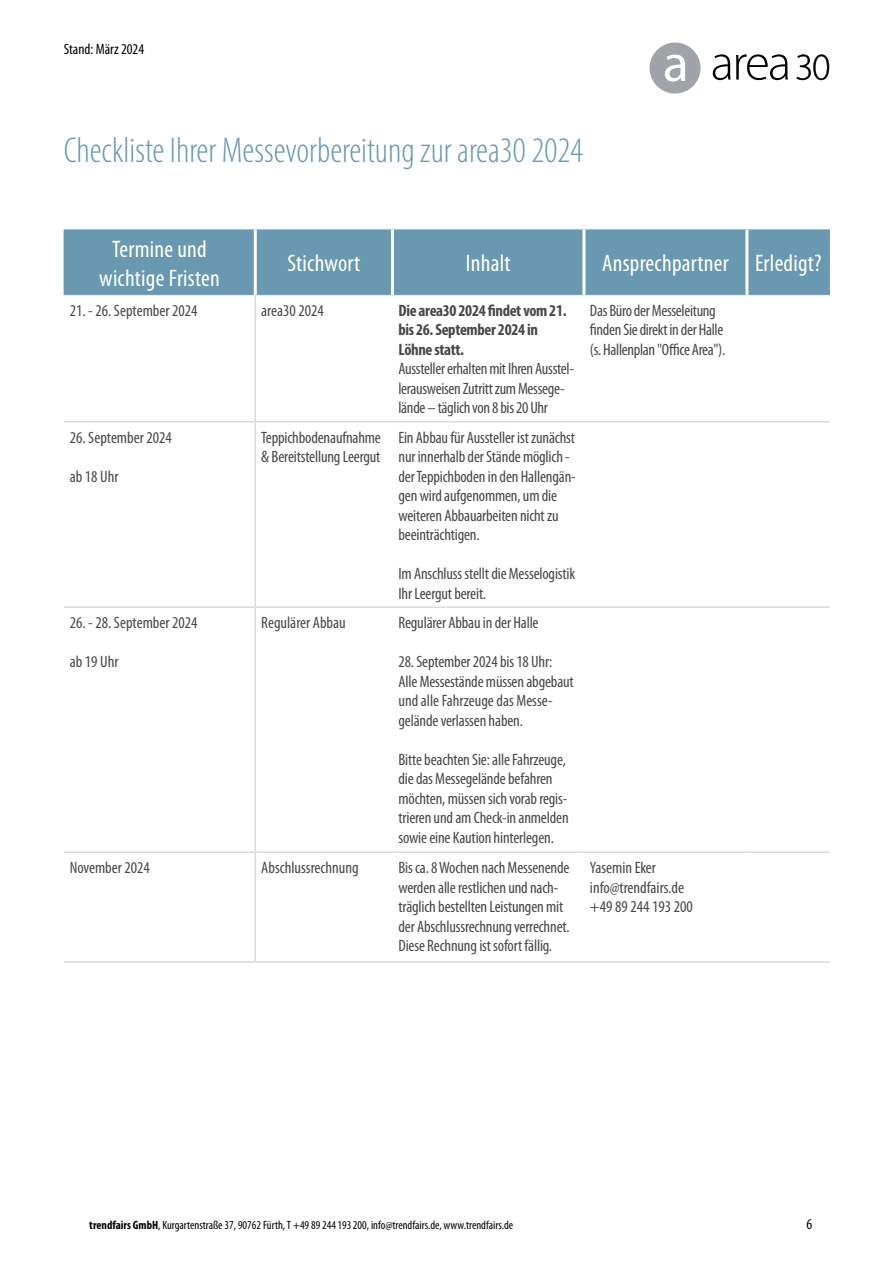
<style>
.page{position:relative;width:893px;height:1263px;background:#fff}
.page>*{position:absolute;margin:0;border:0;box-sizing:border-box;transform-origin:0 0}
.t1{font:300 condensed 36px "Myriad Pro";color:#6899b0}
.t2{font:condensed 24px/28.8px "Myriad Pro";letter-spacing:.01em;color:#fff;text-align:center}
.t3{font:condensed 16.5px/19.5px "Myriad Pro";letter-spacing:-.01em;color:#484847}
.t4{font:700 condensed 16.5px/19.5px "Myriad Pro";letter-spacing:-.02em;color:#484847}
.t5{font:condensed 15px "Myriad Pro";color:#000}
.t6{font:condensed 12px "Myriad Pro";color:#000}
.s1{font-weight:700}
</style>
<div class="page">
<div style="left:649px;top:43px;width:52px;height:50px;background:#a0a4a8;border-radius:50%"></div>
<svg style="left:665px;top:55px;width:20px;height:27px"></svg>
<svg style="left:713px;top:54px;width:17px;height:26px"></svg>
<svg style="left:736px;top:54px;width:52px;height:26px"></svg>
<svg style="left:796px;top:54px;width:33px;height:26px"></svg>
<hr style="left:64px;top:294px;width:191px;height:2px;background:#d9dada">
<hr style="left:64px;top:421px;width:191px;height:1px;background:#d9dada">
<hr style="left:64px;top:606px;width:191px;height:2px;background:#d9dada">
<hr style="left:64px;top:851px;width:191px;height:2px;background:#d9dada">
<hr style="left:64px;top:961px;width:191px;height:2px;background:#d9dada">
<hr style="left:255px;top:294px;width:137px;height:2px;background:#d9dada">
<hr style="left:392px;top:294px;width:192px;height:2px;background:#d9dada">
<hr style="left:584px;top:294px;width:163px;height:2px;background:#d9dada">
<hr style="left:747px;top:294px;width:83px;height:2px;background:#d9dada">
<hr style="left:255px;top:421px;width:137px;height:1px;background:#d9dada">
<hr style="left:392px;top:421px;width:192px;height:1px;background:#d9dada">
<hr style="left:584px;top:421px;width:163px;height:1px;background:#d9dada">
<hr style="left:747px;top:421px;width:83px;height:1px;background:#d9dada">
<hr style="left:255px;top:606px;width:137px;height:2px;background:#d9dada">
<hr style="left:392px;top:606px;width:192px;height:2px;background:#d9dada">
<hr style="left:584px;top:606px;width:163px;height:2px;background:#d9dada">
<hr style="left:747px;top:606px;width:83px;height:2px;background:#d9dada">
<hr style="left:255px;top:851px;width:137px;height:2px;background:#d9dada">
<hr style="left:392px;top:851px;width:192px;height:2px;background:#d9dada">
<hr style="left:584px;top:851px;width:163px;height:2px;background:#d9dada">
<hr style="left:747px;top:851px;width:83px;height:2px;background:#d9dada">
<hr style="left:255px;top:961px;width:137px;height:2px;background:#d9dada">
<hr style="left:392px;top:961px;width:192px;height:2px;background:#d9dada">
<hr style="left:584px;top:961px;width:163px;height:2px;background:#d9dada">
<hr style="left:747px;top:961px;width:83px;height:2px;background:#d9dada">
<hr style="left:255px;top:296px;width:1px;height:125px;background:#d9dada">
<hr style="left:255px;top:422px;width:1px;height:184px;background:#d9dada">
<hr style="left:255px;top:608px;width:1px;height:243px;background:#d9dada">
<hr style="left:255px;top:853px;width:1px;height:108px;background:#d9dada">
<div style="left:64px;top:230px;width:766px;height:65px;background:#6899b0"></div>
<hr style="left:745px;top:230px;width:3px;height:65px;background:#fff">
<hr style="left:254px;top:230px;width:3px;height:65px;background:#fff">
<hr style="left:391px;top:230px;width:3px;height:65px;background:#fff">
<hr style="left:582px;top:230px;width:3px;height:65px;background:#fff">
<p class="t5" style="left:64px;top:41px;width:82px">Stand: März 2024</p>
<h1 class="t1" style="left:64px;top:128px;width:521px">Checkliste Ihrer Messevorbereitung zur area30 2024</h1>
<h2 class="t2" style="left:99px;top:235px;width:122px">Termine und wichtige Fristen</h2>
<h2 class="t2" style="left:287px;top:249px;width:74px">Stichwort</h2>
<h2 class="t2" style="left:466px;top:249px;width:46px">Inhalt</h2>
<h2 class="t2" style="left:602px;top:249px;width:221px">Ansprechpartner Erledigt?</h2>
<h2 class="t2" style="left:602px;top:249px;width:29px">Ans</h2>
<p class="t3" style="left:70px;top:301px;width:129px">21. - 26. September 2024</p>
<p class="t3" style="left:261px;top:301px;width:64px">area30 2024</p>
<p class="t4" style="left:398px;top:300px;width:170px">Die area30 2024 findet vom 21. bis 26. September 2024 in<br>Löhne statt.</p>
<p class="t3" style="left:398px;top:359px;width:177px">Aussteller erhalten mit Ihren Ausstel&shy;lerausweisen Zutritt zum Messege&shy;lände – täglich von 8 bis 20 Uhr</p>
<p class="t3" style="left:70px;top:428px;width:104px">26. September 2024</p>
<p class="t3" style="left:70px;top:467px;width:50px">ab 18 Uhr</p>
<p class="t3" style="left:70px;top:613px;width:129px">26. - 28. September 2024</p>
<p class="t3" style="left:70px;top:652px;width:50px">ab 19 Uhr</p>
<p class="t3" style="left:261px;top:428px;width:121px">Teppichbodenaufnahme &amp; Bereitstellung Leergut</p>
<p class="t3" style="left:398px;top:428px;width:179px">Ein Abbau für Aussteller ist zunächst nur innerhalb der Stände möglich - der Teppichboden in den Hallengän&shy;gen wird aufgenommen, um die weiteren Abbauarbeiten nicht zu beeinträchtigen.</p>
<p class="t3" style="left:398px;top:564px;width:178px">Im Anschluss stellt die Messelogistik<br>Ihr Leergut bereit.</p>
<p class="t3" style="left:261px;top:613px;width:86px">Regulärer Abbau</p>
<p class="t3" style="left:398px;top:613px;width:142px">Regulärer Abbau in der Halle</p>
<p class="t3" style="left:398px;top:652px;width:177px">28. September 2024 bis 18 Uhr:<br>Alle Messestände müssen abgebaut und alle Fahrzeuge das Messe&shy;gelände verlassen haben.</p>
<p class="t3" style="left:398px;top:750px;width:172px">Bitte beachten Sie: alle Fahrzeuge, die das Messegelände befahren möchten, müssen sich vorab regis&shy;trieren und am Check-in anmelden sowie eine Kaution hinterlegen.</p>
<p class="t3" style="left:590px;top:301px;width:137px">Das Büro der Messeleitung finden Sie direkt in der Halle (s. Hallenplan "Office Area").</p>
<p class="t3" style="left:70px;top:858px;width:82px">November 2024</p>
<p class="t3" style="left:261px;top:858px;width:99px">Abschlussrechnung</p>
<p class="t3" style="left:398px;top:858px;width:173px">Bis ca. 8 Wochen nach Messenende werden alle restlichen und nach&shy;träglich bestellten Leistungen mit der Abschlussrechnung verrechnet.<br>Diese Rechnung ist sofort fällig.</p>
<p class="t3" style="left:590px;top:858px;width:104px">Yasemin Eker info@trendfairs.de +49 89 244 193 200</p>
<p class="t6" style="left:89px;top:1218px;width:425px"><span class="s1">trendfairs GmbH</span>, Kurgartenstraße 37, 90762 Fürth, T +49 89 244193200, info@trendfairs.de, www.trendfairs.de</p>
<p class="t5" style="left:806px;top:1216px;width:7px">6</p>
</div>
